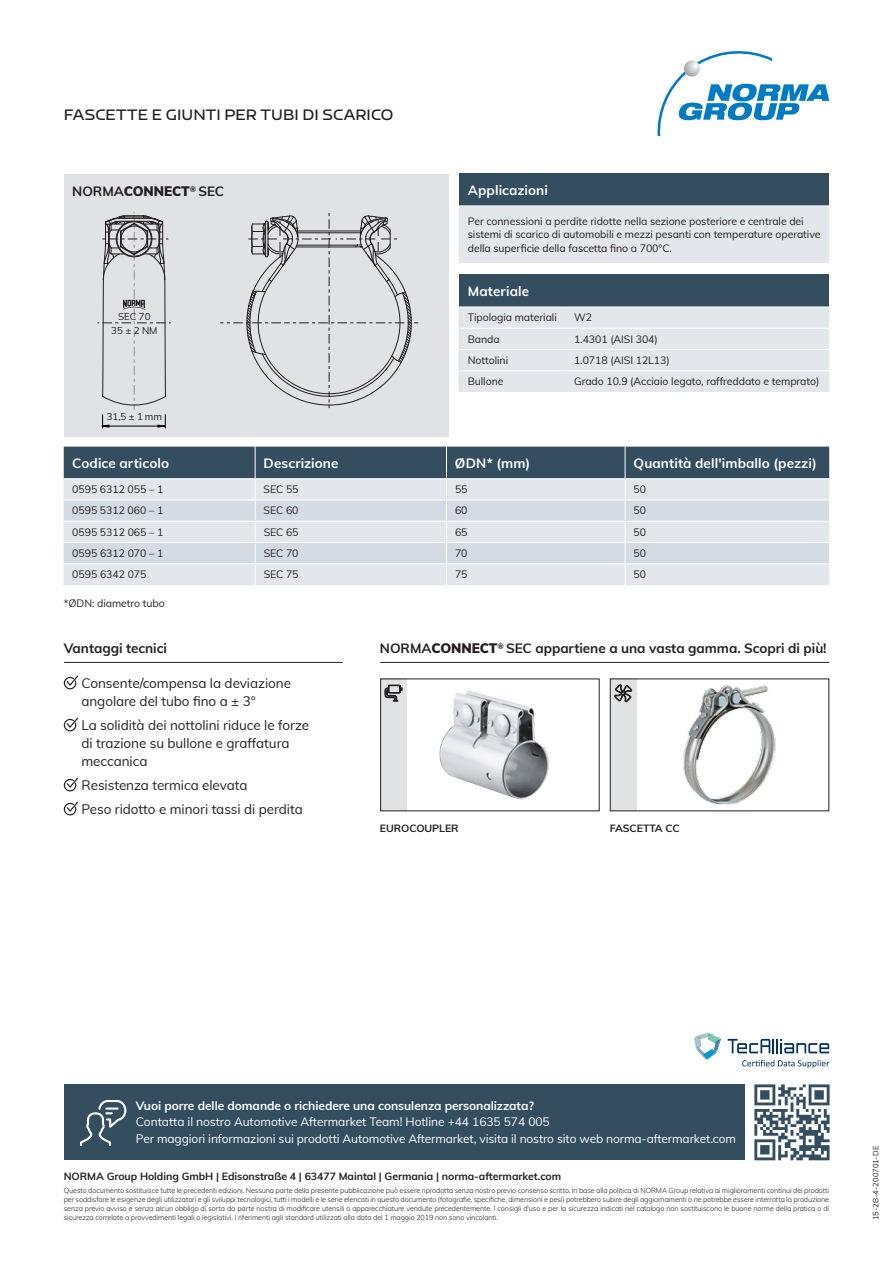
<style>
.page{position:relative;width:893px;height:1263px;background:#fff}
.page>*{position:absolute;margin:0;border:0;box-sizing:border-box;transform-origin:0 0}
.t1{font:600 15px "Nizzoli";letter-spacing:.005em;color:#231f20}
.t2{font:13.5px/18px "Muli";letter-spacing:-.005em;color:#231f20}
.t3{font:700 13.5px "Muli";letter-spacing:-.005em;color:#231f20}
.t4{font:700 13.5px "Muli";letter-spacing:.005em;color:#fff}
.t5{font:12px/16.5px "Muli";letter-spacing:-.01em;color:#fff}
.t6{font:700 12px "Muli";letter-spacing:-.005em;color:#fff}
.t7{font:10.5px/13.5px "Muli";letter-spacing:-.005em;color:#231f20}
.t8{font:700 10.5px "Muli";letter-spacing:-.005em;color:#231f20}
.t9{font:9.75px "Muli";letter-spacing:-.005em;color:#231f20}
.t10{font:7.5px "Muli";letter-spacing:.015em;color:#231f20}
.t11{font:300 7.2px/9px "Muli";letter-spacing:-.015em;color:#231f20;text-align:justify}
.s1{font-weight:900}
</style>
<div class="page">
<div style="left:64px;top:174px;width:385px;height:263px;background:#e1e2e4"></div>
<svg style="left:220px;top:213px;width:198px;height:195px"></svg>
<svg style="left:98px;top:215px;width:73px;height:213px"></svg>
<svg style="left:64px;top:447px;width:765px;height:138px;background:#b6c0c8"></svg>
<hr style="left:64px;top:478px;width:191px;height:1px;background:#fff">
<hr style="left:255px;top:478px;width:191px;height:1px;background:#fff">
<hr style="left:446px;top:478px;width:179px;height:1px;background:#fff">
<hr style="left:625px;top:478px;width:204px;height:1px;background:#fff">
<hr style="left:64px;top:499px;width:191px;height:1px;background:#fff">
<hr style="left:255px;top:499px;width:191px;height:1px;background:#fff">
<hr style="left:446px;top:499px;width:179px;height:1px;background:#fff">
<hr style="left:625px;top:499px;width:204px;height:1px;background:#fff">
<hr style="left:64px;top:521px;width:191px;height:1px;background:#fff">
<hr style="left:255px;top:521px;width:191px;height:1px;background:#fff">
<hr style="left:446px;top:521px;width:179px;height:1px;background:#fff">
<hr style="left:625px;top:521px;width:204px;height:1px;background:#fff">
<hr style="left:64px;top:542px;width:191px;height:1px;background:#fff">
<hr style="left:255px;top:542px;width:191px;height:1px;background:#fff">
<hr style="left:446px;top:542px;width:179px;height:1px;background:#fff">
<hr style="left:625px;top:542px;width:204px;height:1px;background:#fff">
<hr style="left:64px;top:563px;width:191px;height:1px;background:#fff">
<hr style="left:255px;top:563px;width:191px;height:1px;background:#fff">
<hr style="left:446px;top:563px;width:179px;height:1px;background:#fff">
<hr style="left:625px;top:563px;width:204px;height:1px;background:#fff">
<div style="left:459px;top:174px;width:370px;height:32px;background:#344d5f"></div>
<div style="left:459px;top:206px;width:370px;height:57px;background:#e3e7ec"></div>
<hr style="left:459px;top:205px;width:370px;height:1px;background:#fff">
<svg style="left:64px;top:676px;width:14px;height:13px"></svg>
<svg style="left:64px;top:718px;width:14px;height:13px"></svg>
<svg style="left:64px;top:778px;width:14px;height:13px"></svg>
<svg style="left:64px;top:802px;width:14px;height:13px"></svg>
<hr style="left:64px;top:662px;width:279px;height:1px;background:#231f20">
<div style="left:64px;top:1084px;width:681px;height:75px;background:#344d5f"></div>
<svg style="left:80px;top:1100px;width:47px;height:46px"></svg>
<div style="left:459px;top:275px;width:370px;height:32px;background:#344d5f"></div>
<div style="left:459px;top:307px;width:370px;height:85px;background:#e3e7ec"></div>
<hr style="left:459px;top:306px;width:107px;height:1px;background:#fff">
<hr style="left:566px;top:306px;width:263px;height:1px;background:#fff">
<hr style="left:459px;top:328px;width:107px;height:1px;background:#fff">
<hr style="left:566px;top:328px;width:263px;height:1px;background:#fff">
<hr style="left:459px;top:349px;width:107px;height:1px;background:#fff">
<hr style="left:566px;top:349px;width:263px;height:1px;background:#fff">
<hr style="left:459px;top:370px;width:107px;height:1px;background:#fff">
<hr style="left:566px;top:370px;width:263px;height:1px;background:#fff">
<svg style="left:380px;top:678px;width:220px;height:134px"></svg>
<hr style="left:380px;top:662px;width:449px;height:1px;background:#231f20">
<img style="left:438px;top:690px;width:112px;height:111px">
<svg style="left:609px;top:678px;width:221px;height:134px"></svg>
<svg style="left:728px;top:1039px;width:101px;height:14px"></svg>
<svg style="left:694px;top:1032px;width:27px;height:28px"></svg>
<svg style="left:742px;top:1060px;width:87px;height:8px"></svg>
<svg style="left:658px;top:72px;width:171px;height:64px"></svg>
<svg style="left:698px;top:51px;width:74px;height:13px"></svg>
<svg style="left:684px;top:60px;width:16px;height:17px"></svg>
<img style="left:754px;top:1084px;width:76px;height:77px">
<h1 class="t1" style="left:64px;top:105px;width:331px">FASCETTE E GIUNTI PER TUBI DI SCARICO</h1>
<h2 class="t3" style="left:72px;top:182px;width:153px">NORMA<span class="s1">CONNECT</span><sup>®</sup> SEC</h2>
<h3 class="t9" style="left:118px;top:309px;width:34px">SEC 70</h3>
<h3 class="t9" style="left:111px;top:323px;width:48px">35 ± 2 NM</h3>
<h3 class="t9" style="left:107px;top:409px;width:57px">31,5 ± 1 mm</h3>
<h2 class="t4" style="left:468px;top:180px;width:82px">Applicazioni</h2>
<h3 class="t7" style="left:468px;top:214px;width:354px">Per connessioni a perdite ridotte nella sezione posteriore e centrale dei sistemi di scarico di automobili e mezzi pesanti con temperature operative della superficie della fascetta fino a 700°C.</h3>
<h2 class="t4" style="left:468px;top:281px;width:63px">Materiale</h2>
<h3 class="t7" style="left:468px;top:310px;width:91px">Tipologia materiali</h3>
<h3 class="t7" style="left:574px;top:310px;width:19px">W2</h3>
<h3 class="t7" style="left:468px;top:332px;width:33px">Banda</h3>
<h3 class="t7" style="left:574px;top:332px;width:85px">1.4301 (AISI 304)</h3>
<h3 class="t7" style="left:468px;top:353px;width:42px">Nottolini</h3>
<h3 class="t7" style="left:574px;top:353px;width:97px">1.0718 (AISI 12L13)</h3>
<h3 class="t7" style="left:468px;top:374px;width:37px">Bullone</h3>
<h3 class="t7" style="left:574px;top:374px;width:247px">Grado 10.9 (Acciaio legato, raffreddato e temprato)</h3>
<h2 class="t4" style="left:72px;top:453px;width:98px">Codice articolo</h2>
<h2 class="t4" style="left:264px;top:453px;width:76px">Descrizione</h2>
<h2 class="t4" style="left:455px;top:453px;width:77px">ØDN* (mm)</h2>
<h2 class="t4" style="left:634px;top:453px;width:185px">Quantità dell'imballo (pezzi)</h2>
<h3 class="t7" style="left:72px;top:482px;width:93px">0595 6312 055 – 1</h3>
<h3 class="t7" style="left:264px;top:482px;width:36px">SEC 55</h3>
<h3 class="t7" style="left:455px;top:482px;width:14px">55</h3>
<h3 class="t7" style="left:634px;top:482px;width:14px">50</h3>
<h3 class="t7" style="left:72px;top:503px;width:93px">0595 5312 060 – 1</h3>
<h3 class="t7" style="left:264px;top:503px;width:36px">SEC 60</h3>
<h3 class="t7" style="left:455px;top:503px;width:14px">60</h3>
<h3 class="t7" style="left:634px;top:503px;width:14px">50</h3>
<h3 class="t7" style="left:72px;top:525px;width:93px">0595 5312 065 – 1</h3>
<h3 class="t7" style="left:264px;top:525px;width:36px">SEC 65</h3>
<h3 class="t7" style="left:455px;top:525px;width:14px">65</h3>
<h3 class="t7" style="left:634px;top:525px;width:14px">50</h3>
<h3 class="t7" style="left:72px;top:546px;width:93px">0595 6312 070 – 1</h3>
<h3 class="t7" style="left:264px;top:546px;width:36px">SEC 70</h3>
<h3 class="t7" style="left:455px;top:546px;width:14px">70</h3>
<h3 class="t7" style="left:634px;top:546px;width:14px">50</h3>
<h3 class="t7" style="left:72px;top:567px;width:76px">0595 6342 075</h3>
<h3 class="t7" style="left:264px;top:567px;width:36px">SEC 75</h3>
<h3 class="t7" style="left:455px;top:567px;width:14px">75</h3>
<h3 class="t7" style="left:634px;top:567px;width:14px">50</h3>
<h3 class="t7" style="left:64px;top:596px;width:102px">*ØDN: diametro tubo</h3>
<h2 class="t3" style="left:64px;top:639px;width:105px">Vantaggi tecnici</h2>
<h2 class="t2" style="left:81px;top:674px;width:211px">Consente/compensa la deviazione angolare del tubo fino a ± 3°</h2>
<h2 class="t2" style="left:81px;top:716px;width:229px">La solidità dei nottolini riduce le forze di trazione su bullone e graffatura meccanica</h2>
<h2 class="t2" style="left:81px;top:773px;width:223px;line-height:24px">Resistenza termica elevata<br>Peso ridotto e minori tassi di perdita</h2>
<h2 class="t3" style="left:380px;top:639px;width:448px">NORMA<span class="s1">CONNECT</span><sup>®</sup> SEC appartiene a una vasta gamma. Scopri di più!</h2>
<h3 class="t8" style="left:380px;top:821px;width:80px">EUROCOUPLER</h3>
<h3 class="t8" style="left:610px;top:821px;width:71px">FASCETTA CC</h3>
<h3 class="t6" style="left:136px;top:1097px;width:399px">Vuoi porre delle domande o richiedere una consulenza personalizzata?</h3>
<h3 class="t5" style="left:136px;top:1113px;width:602px">Contatta il nostro Automotive Aftermarket Team! Hotline +44 1635 574 005<br>Per maggiori informazioni sui prodotti Automotive Aftermarket, visita il nostro sito web norma-aftermarket.com</h3>
<h3 class="t8" style="left:64px;top:1168px;width:499px">NORMA Group Holding GmbH | Edisonstraße 4 | 63477 Maintal | Germania | norma-aftermarket.com</h3>
<p class="t11" style="left:64px;top:1186px;width:767px">Questo documento sostituisce tutte le precedenti edizioni. Nessuna parte della presente pubblicazione può essere riprodotta senza nostro previo consenso scritto. In base alla politica di NORMA Group relativa ai miglioramenti continui dei prodotti per soddisfare le esigenze degli utilizzatori e gli sviluppi tecnologici, tutti i modelli e le serie elencati in questo documento (fotografie, specifiche, dimensioni e pesi) potrebbero subire degli aggiornamenti o ne potrebbe essere interrotta la produzione senza previo avviso e senza alcun obbligo di sorta da parte nostra di modificare utensili o apparecchiature vendute precedentemente. I consigli d'uso e per la sicurezza indicati nel catalogo non sostituiscono le buone norme della pratica o di sicurezza correlate a provvedimenti legali o legislativi. I riferimenti agli standard utilizzati alla data del 1 maggio 2019 non sono vincolanti.</p>
<p class="t10" style="left:870px;top:1220px;width:76px;rotate:-90deg">15-2B-4-200701-DE</p>
</div>
